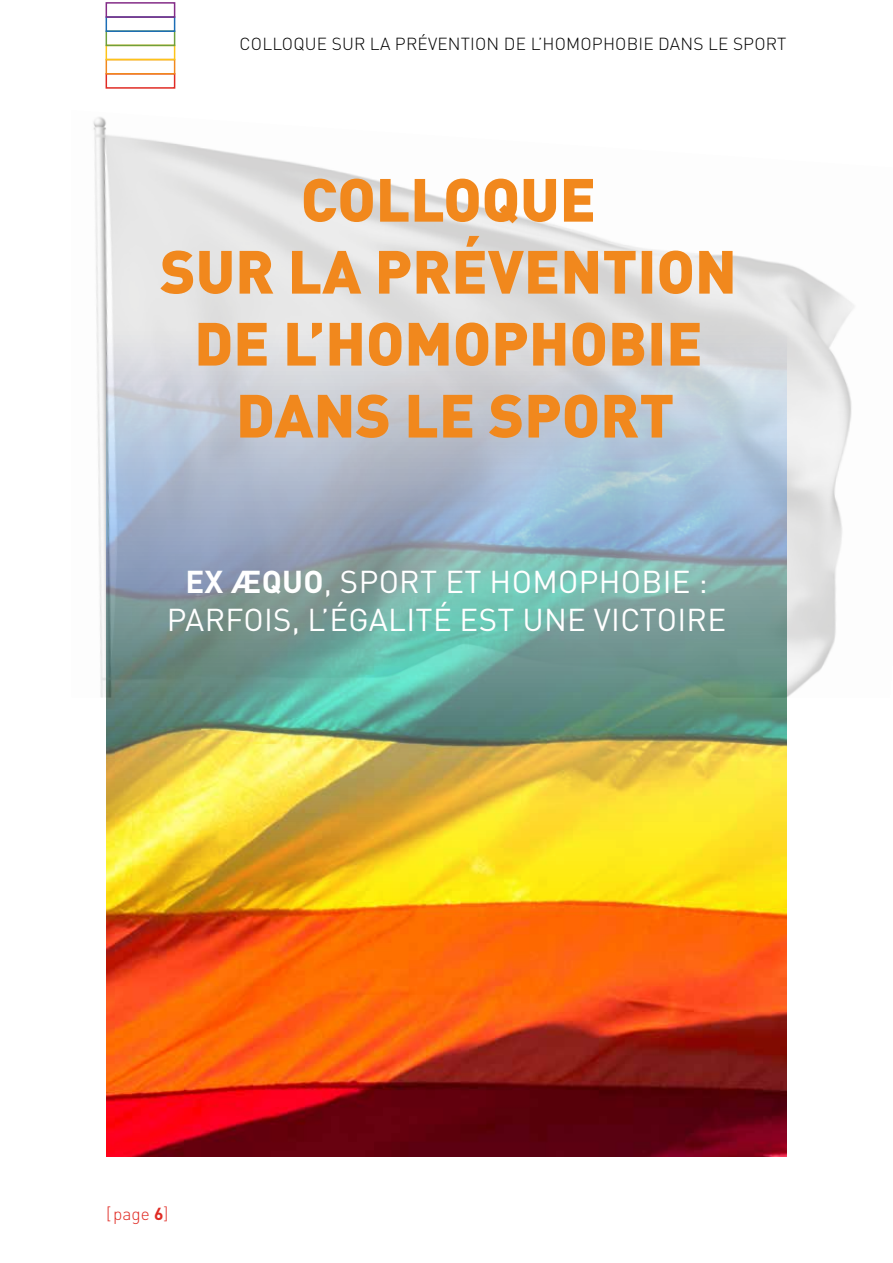
<style>
.page{position:relative;width:893px;height:1263px;background:#fff}
.page>*{position:absolute;margin:0;border:0;box-sizing:border-box;transform-origin:0 0}
.t1{font:31.2px/37.5px "DIN Pro";letter-spacing:.01em;color:#fff;text-align:center}
.t2{font:300 17.25px "DIN Pro";letter-spacing:.01em;color:#000}
.t3{font:300 17.25px "DIN Pro";color:#e02b24}
.s1{font-weight:700}
</style>
<div class="page">
<img style="left:106px;top:698px;width:681px;height:459px">
<img style="left:93px;top:117px;width:761px;height:581px">
<svg style="left:240px;top:394px;width:433px;height:44px;background:#d9a775"></svg>
<svg style="left:199px;top:322px;width:501px;height:44px;background:#e7ae73"></svg>
<svg style="left:160px;top:236px;width:572px;height:58px;background:#e9bf93"></svg>
<svg style="left:304px;top:179px;width:289px;height:44px"></svg>
<div style="left:106px;top:73px;width:69px;height:16px;border:2px solid #e02b24"></div>
<div style="left:106px;top:59px;width:69px;height:15px;border:2px solid #f1881d"></div>
<div style="left:106px;top:45px;width:69px;height:15px;border:2px solid #fdc419"></div>
<div style="left:106px;top:30px;width:69px;height:16px;border:2px solid #6ea03c"></div>
<div style="left:106px;top:16px;width:69px;height:16px;border:2px solid #1c6db6"></div>
<div style="left:106px;top:2px;width:69px;height:16px;border:2px solid #832c87"></div>
<p class="t2" style="left:240px;top:33px;width:548px">COLLOQUE SUR LA PRÉVENTION DE L’HOMOPHOBIE DANS LE SPORT</p>
<p class="t1" style="left:167px;top:562px;width:561px"><span class="s1">EX ÆQUO</span>, SPORT ET HOMOPHOBIE :<br>PARFOIS, L’ÉGALITÉ EST UNE VICTOIRE</p>
<p class="t3" style="left:106px;top:1203px;width:64px">[page <span class="s1">6</span>]</p>
</div>
